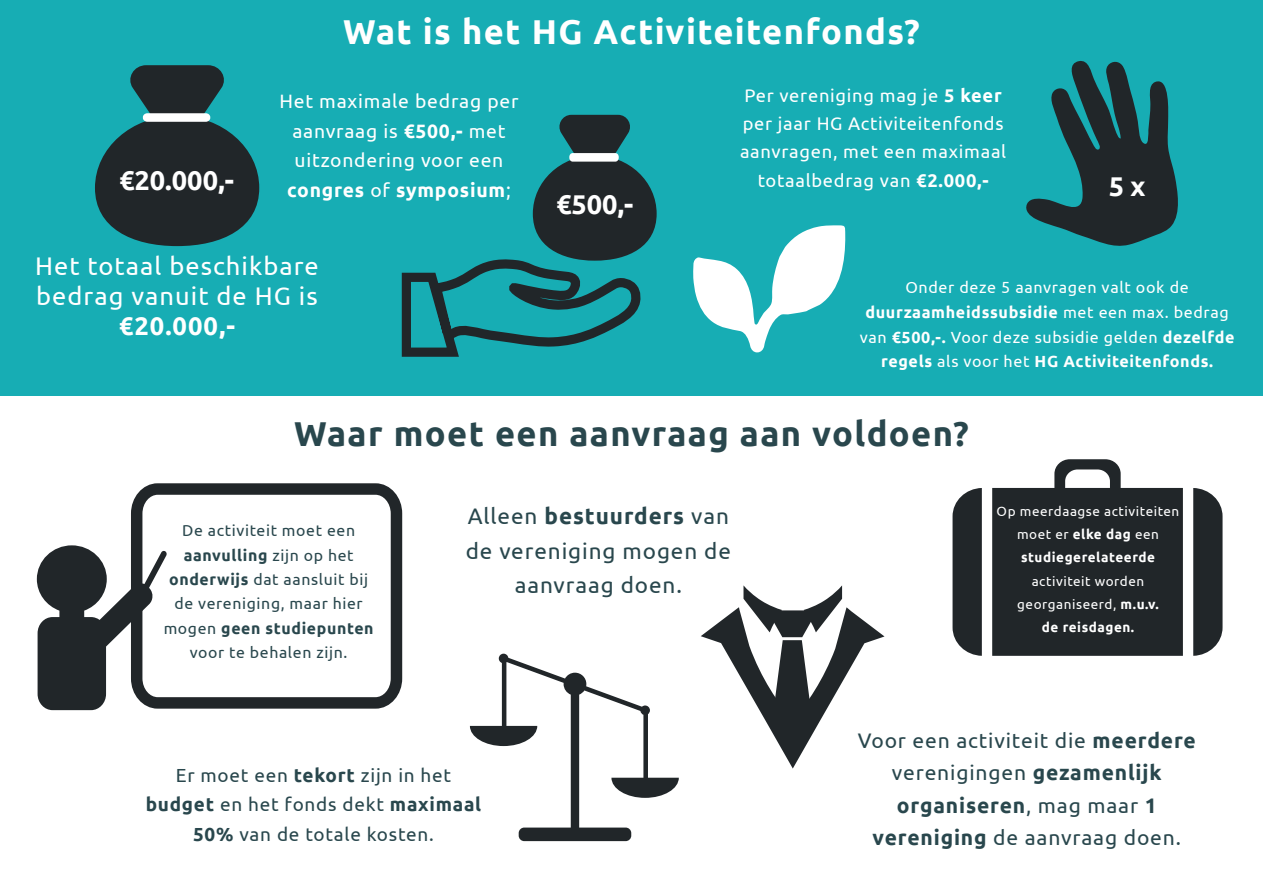
<style>
.page{position:relative;width:1263px;height:893px;background:#fff}
.page>*{position:absolute;margin:0;border:0;box-sizing:border-box;transform-origin:0 0}
.t1{font:700 34.5px "Ubuntu";letter-spacing:.04em;color:#29474d}
.t2{font:700 34.5px "Ubuntu";letter-spacing:.04em;color:#fff}
.t3{font:700 27.15px "Ubuntu";color:#fff}
.t4{font:25.5px/30px "Ubuntu";letter-spacing:.04em;color:#fff;text-align:center}
.t5{font:22.5px/34.7px "Ubuntu";letter-spacing:.04em;color:#29474d;text-align:center}
.t6{font:21px/32.4px "Ubuntu";letter-spacing:.04em;color:#29474d;text-align:center}
.t7{font:19.35px/29.7px "Ubuntu";letter-spacing:.04em;color:#fff;text-align:center}
.t8{font:18.9px/29.1px "Ubuntu";letter-spacing:.04em;color:#29474d;text-align:center}
.t9{font:18.3px/28.2px "Ubuntu";letter-spacing:.04em;color:#fff;text-align:center}
.t10{font:16.05px/24.8px "Ubuntu";letter-spacing:.04em;color:#fff;text-align:center}
.t11{font:15.9px/24.5px "Ubuntu";letter-spacing:.04em;color:#29474d;text-align:center}
.t12{font:13.5px/23.1px "Ubuntu";letter-spacing:.04em;color:#fff;text-align:center}
.t13{font:700 13.5px "Ubuntu";letter-spacing:.04em;color:#fff}
.s1{font-weight:700}
</style>
<div class="page">
<div style="left:0;top:0;width:1263px;height:395px;background:#17adb4"></div>
<svg style="left:533px;top:115px;width:124px;height:139px"></svg>
<svg style="left:1026px;top:61px;width:152px;height:185px"></svg>
<svg style="left:693px;top:225px;width:153px;height:128px"></svg>
<svg style="left:131px;top:483px;width:266px;height:226px"></svg>
<svg style="left:37px;top:545px;width:130px;height:165px"></svg>
<svg style="left:397px;top:254px;width:249px;height:473px"></svg>
<svg style="left:470px;top:654px;width:209px;height:187px"></svg>
<svg style="left:1193px;top:488px;width:29px;height:168px;background:#32373a"></svg>
<svg style="left:952px;top:488px;width:30px;height:168px;background:#363b3d"></svg>
<svg style="left:992px;top:459px;width:191px;height:197px;background:#3c4043"></svg>
<svg style="left:701px;top:585px;width:183px;height:184px"></svg>
<svg style="left:95px;top:65px;width:164px;height:181px"></svg>
<div style="left:143px;top:113px;width:67px;height:9px;background:#fff;border-radius:4px"></div>
<div style="left:569px;top:153px;width:50px;height:9px;background:#fff;border-radius:4px"></div>
<p class="t3" style="left:119px;top:164px;width:116px">€20.000,-</p>
<p class="t2" style="left:343px;top:11px;width:578px">Wat is het HG Activiteitenfonds?</p>
<p class="t7" style="left:279px;top:85px;width:241px">Het maximale bedrag per aanvraag is <span class="s1">€500,-</span> met uitzondering voor een <span class="s1">congres</span> of <span class="s1">symposium</span>;</p>
<p class="t9" style="left:740px;top:81px;width:268px">Per vereniging mag je <span class="s1">5 keer </span>per jaar HG Activiteitenfonds aanvragen, met een maximaal totaalbedrag van <span class="s1">€2.000,-</span></p>
<p class="t3" style="left:556px;top:187px;width:79px">€500,-</p>
<p class="t3" style="left:1109px;top:169px;width:38px">5 x</p>
<p class="t4" style="left:35px;top:250px;width:285px">Het totaal beschikbare bedrag vanuit de HG is <span class="s1">€20.000,-</span></p>
<p class="t10" style="left:860px;top:274px;width:376px">Onder deze 5 aanvragen valt ook de <span class="s1">duurzaamheidssubsidie</span> met een max. bedrag van <span class="s1">€500,-.</span> Voor deze subsidie gelden <span class="s1">dezelfde regels</span> als voor het <span class="s1">HG Activiteitenfonds.</span></p>
<p class="t1" style="left:294px;top:412px;width:676px">Waar moet een aanvraag aan voldoen?</p>
<p class="t11" style="left:164px;top:518px;width:211px">De activiteit moet een <span class="s1">aanvulling</span> zijn op het <span class="s1">onderwijs</span> dat aansluit bij de vereniging, maar hier mogen <span class="s1">geen studiepunten </span>voor te behalen zijn.</p>
<p class="t5" style="left:466px;top:498px;width:267px">Alleen <span class="s1">bestuurders</span> van de vereniging mogen de aanvraag doen.</p>
<p class="t12" style="left:997px;top:500px;width:184px">Op meerdaagse activiteiten moet er <span class="s1">elke dag</span> een <span class="s1">studiegerelateerde </span>activiteit worden georganiseerd, <span class="s1">m.u.v.</span></p>
<p class="t13" style="left:1042px;top:619px;width:94px">de reisdagen.</p>
<p class="t8" style="left:146px;top:760px;width:337px">Er moet een <span class="s1">tekort</span> zijn in het <span class="s1">budget</span> en het fonds dekt <span class="s1">maximaal<br>50%</span> van de totale kosten.</p>
<p class="t6" style="left:858px;top:723px;width:340px">Voor een activiteit die <span class="s1">meerdere </span>verenigingen <span class="s1">gezamenlijk organiseren</span>, mag maar <span class="s1">1 vereniging</span> de aanvraag doen.</p>
</div>
